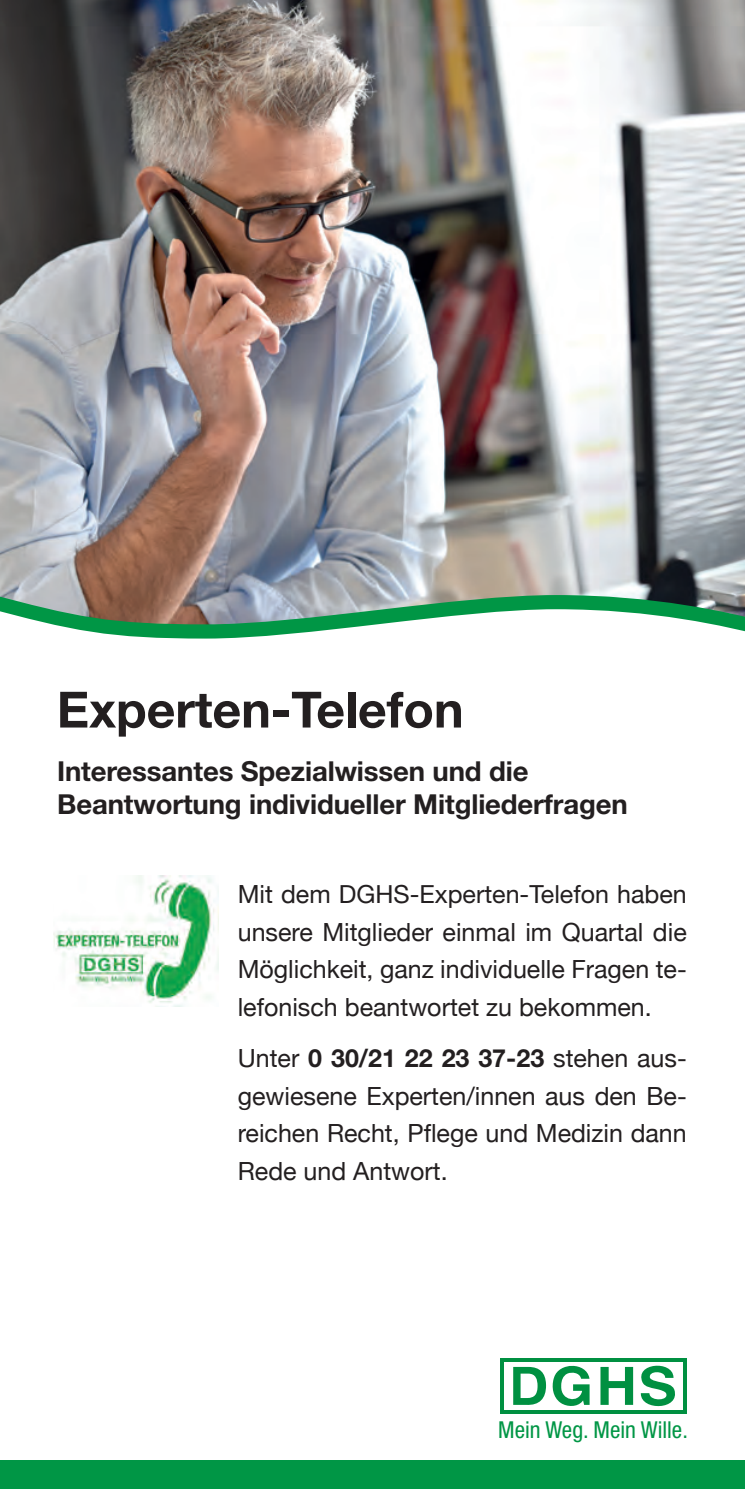
<style>
.page{position:relative;width:745px;height:1489px;background:#fff}
.page>*{position:absolute;margin:0;border:0;box-sizing:border-box;transform-origin:0 0}
.t1{font:700 50px "Helvetica Neue";color:#231f20}
.t2{font:700 27.5px "Helvetica Neue";letter-spacing:-.005em;color:#231f20}
.t3{font:25px/37.5px "Helvetica Neue";color:#231f20;text-align:justify}
.t4{font:condensed 23.25px "Helvetica Neue";color:#009645}
.s1{font-style:inherit}
.s2{font-weight:700}
</style>
<div class="page">
<img style="left:0;top:0;width:744px;height:582px">
<svg style="left:600px;top:1361px;width:80px;height:46px"></svg>
<svg style="left:551px;top:1361px;width:38px;height:45px"></svg>
<svg style="left:513px;top:1366px;width:32px;height:39px"></svg>
<hr style="left:499px;top:1358px;width:187px;height:3px;background:#009041">
<svg style="left:503px;top:1409px;width:179px;height:4px"></svg>
<svg style="left:682px;top:1361px;width:4px;height:52px"></svg>
<svg style="left:499px;top:1358px;width:4px;height:55px"></svg>
<div style="left:0;top:1460px;width:744px;height:28px;background:#009645"></div>
<svg style="left:0;top:582px;width:744px;height:57px"></svg>
<img style="left:54px;top:875px;width:164px;height:131px">
<p class="t1" style="left:57px;top:691px;width:408px">Experten-Telefon</p>
<p class="t2" style="left:57px;top:761px;width:472px">Interessantes Spezialwissen und die</p>
<p class="t2" style="left:57px;top:794px;width:571px">Beantwortung individueller Mitgliederfragen</p>
<p class="t3" style="left:237px;top:875px;width:450px">Mit dem <span class="s1">DGHS-Experten-Telefon</span> haben unsere Mitglieder einmal im Quartal die Möglichkeit, ganz individuelle Fragen te&shy;lefonisch beantwortet zu bekommen.</p>
<p class="t3" style="left:237px;top:1039px;width:450px">Unter <span class="s2">0 30/21 22 23 37-23</span> stehen aus&shy;gewiesene Experten/innen aus den Be&shy;reichen Recht, Pflege und Medizin dann Rede und Antwort.</p>
<p class="t4" style="left:498px;top:1421px;width:191px">Mein Weg. Mein Wille.</p>
</div>
